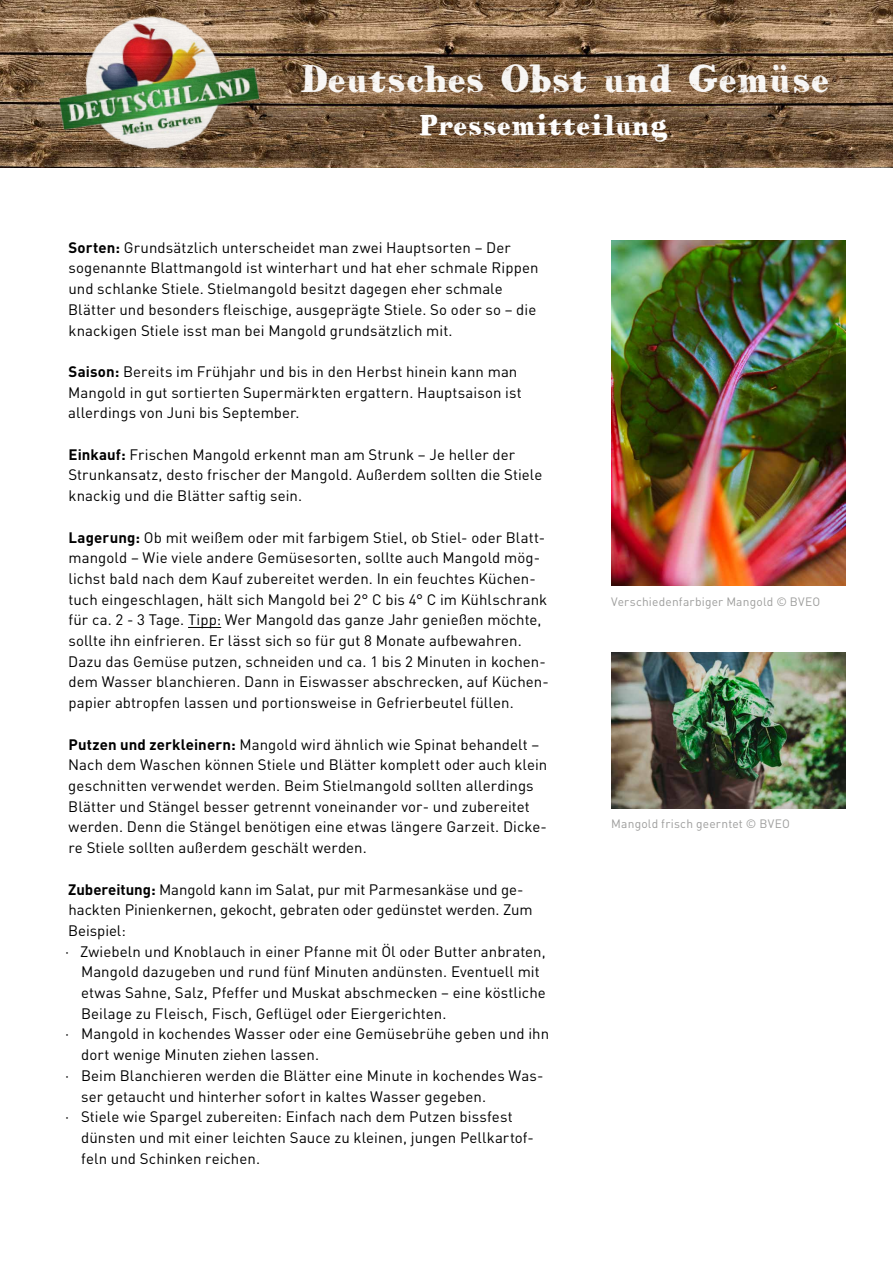
<style>
.page{position:relative;width:893px;height:1263px;background:#fff}
.page>*{position:absolute;margin:0;border:0;box-sizing:border-box;transform-origin:0 0}
.t1{font:500 31.5px "HVD Bodedo";color:#fff}
.t2{font:500 24px "HVD Bodedo";letter-spacing:-.005em;color:#fff}
.t3{font:15px/20.7px "DIN";letter-spacing:.005em;color:#000}
.t4{font:12px "DIN";letter-spacing:.015em;color:#9d9d9c}
.s1{font-weight:700}
</style>
<div class="page">
<img style="left:1px;top:0;width:517px;height:167px">
<img style="left:518px;top:0;width:374px;height:167px">
<img style="left:47px;top:0;width:223px;height:168px">
<hr style="left:188px;top:627px;width:33px;height:1px;background:#000">
<img style="left:611px;top:240px;width:234px;height:346px">
<img style="left:611px;top:653px;width:234px;height:156px">
<h1 class="t1" style="left:299px;top:55px;width:532px">Deutsches Obst und Gemüse</h1>
<h2 class="t2" style="left:419px;top:107px;width:251px">Pressemitteilung</h2>
<p class="t3" style="left:68px;top:237px;width:472px"><span class="s1">Sorten:</span> Grundsätzlich unterscheidet man zwei Hauptsorten – Der sogenannte Blattmangold ist winterhart und hat eher schmale Rippen und schlanke Stiele. Stielmangold besitzt dagegen eher schmale Blätter und besonders fleischige, ausgeprägte Stiele. So oder so – die knackigen Stiele isst man bei Mangold grundsätzlich mit.</p>
<p class="t3" style="left:68px;top:361px;width:455px"><span class="s1">Saison:</span> Bereits im Frühjahr und bis in den Herbst hinein kann man<br>Mangold in gut sortierten Supermärkten ergattern. Hauptsaison ist allerdings von Juni bis September.</p>
<p class="t3" style="left:68px;top:444px;width:475px"><span class="s1">Einkauf:</span> Frischen Mangold erkennt man am Strunk – Je heller der<br>Strunkansatz, desto frischer der Mangold. Außerdem sollten die Stiele knackig und die Blätter saftig sein.</p>
<p class="t3" style="left:68px;top:526px;width:482px"><span class="s1">Lagerung:</span> Ob mit weißem oder mit farbigem Stiel, ob Stiel- oder Blatt&shy;mangold – Wie viele andere Gemüsesorten, sollte auch Mangold mög&shy;lichst bald nach dem Kauf zubereitet werden. In ein feuchtes Küchen&shy;tuch eingeschlagen, hält sich Mangold bei 2° C bis 4° C im Kühlschrank für ca. 2 - 3 Tage. Tipp: Wer Mangold das ganze Jahr genießen möchte, sollte ihn einfrieren. Er lässt sich so für gut 8 Monate aufbewahren.<br>Dazu das Gemüse putzen, schneiden und ca. 1 bis 2 Minuten in kochen&shy;dem Wasser blanchieren. Dann in Eiswasser abschrecken, auf Küchen&shy;papier abtropfen lassen und portionsweise in Gefrierbeutel füllen.</p>
<p class="t3" style="left:68px;top:733px;width:481px"><span class="s1">Putzen und zerkleinern:</span> Mangold wird ähnlich wie Spinat behandelt – Nach dem Waschen können Stiele und Blätter komplett oder auch klein geschnitten verwendet werden. Beim Stielmangold sollten allerdings Blätter und Stängel besser getrennt voneinander vor- und zubereitet werden. Denn die Stängel benötigen eine etwas längere Garzeit. Dicke&shy;re Stiele sollten außerdem geschält werden.</p>
<p class="t3" style="left:68px;top:878px;width:457px"><span class="s1">Zubereitung:</span> Mangold kann im Salat, pur mit Parmesankäse und ge-</p>
<p class="t3" style="left:68px;top:899px;width:466px">hackten Pinienkernen, gekocht, gebraten oder gedünstet werden. Zum</p>
<p class="t3" style="left:68px;top:920px;width:59px">Beispiel:</p>
<p class="t3" style="left:65px;top:940px;width:482px">· Zwiebeln und Knoblauch in einer Pfanne mit Öl oder Butter anbraten,</p>
<p class="t3" style="left:81px;top:961px;width:460px">Mangold dazugeben und rund fünf Minuten andünsten. Eventuell mit</p>
<p class="t3" style="left:81px;top:982px;width:466px">etwas Sahne, Salz, Pfeffer und Muskat abschmecken – eine köstliche</p>
<p class="t3" style="left:81px;top:1003px;width:367px">Beilage zu Fleisch, Fisch, Geflügel oder Eiergerichten.</p>
<p class="t3" style="left:65px;top:1023px;width:486px">· Mangold in kochendes Wasser oder eine Gemüsebrühe geben und ihn</p>
<p class="t3" style="left:81px;top:1044px;width:240px">dort wenige Minuten ziehen lassen.</p>
<p class="t3" style="left:65px;top:1065px;width:480px">· Beim Blanchieren werden die Blätter eine Minute in kochendes Was-</p>
<p class="t3" style="left:81px;top:1085px;width:407px">ser getaucht und hinterher sofort in kaltes Wasser gegeben.</p>
<p class="t3" style="left:65px;top:1106px;width:449px">· Stiele wie Spargel zubereiten: Einfach nach dem Putzen bissfest</p>
<p class="t3" style="left:81px;top:1127px;width:454px">dünsten und mit einer leichten Sauce zu kleinen, jungen Pellkartof-</p>
<p class="t3" style="left:81px;top:1147px;width:180px">feln und Schinken reichen.</p>
<p class="t4" style="left:611px;top:594px;width:211px">Verschiedenfarbiger Mangold © BVEO</p>
<p class="t4" style="left:611px;top:816px;width:180px">Mangold frisch geerntet © BVEO</p>
</div>
